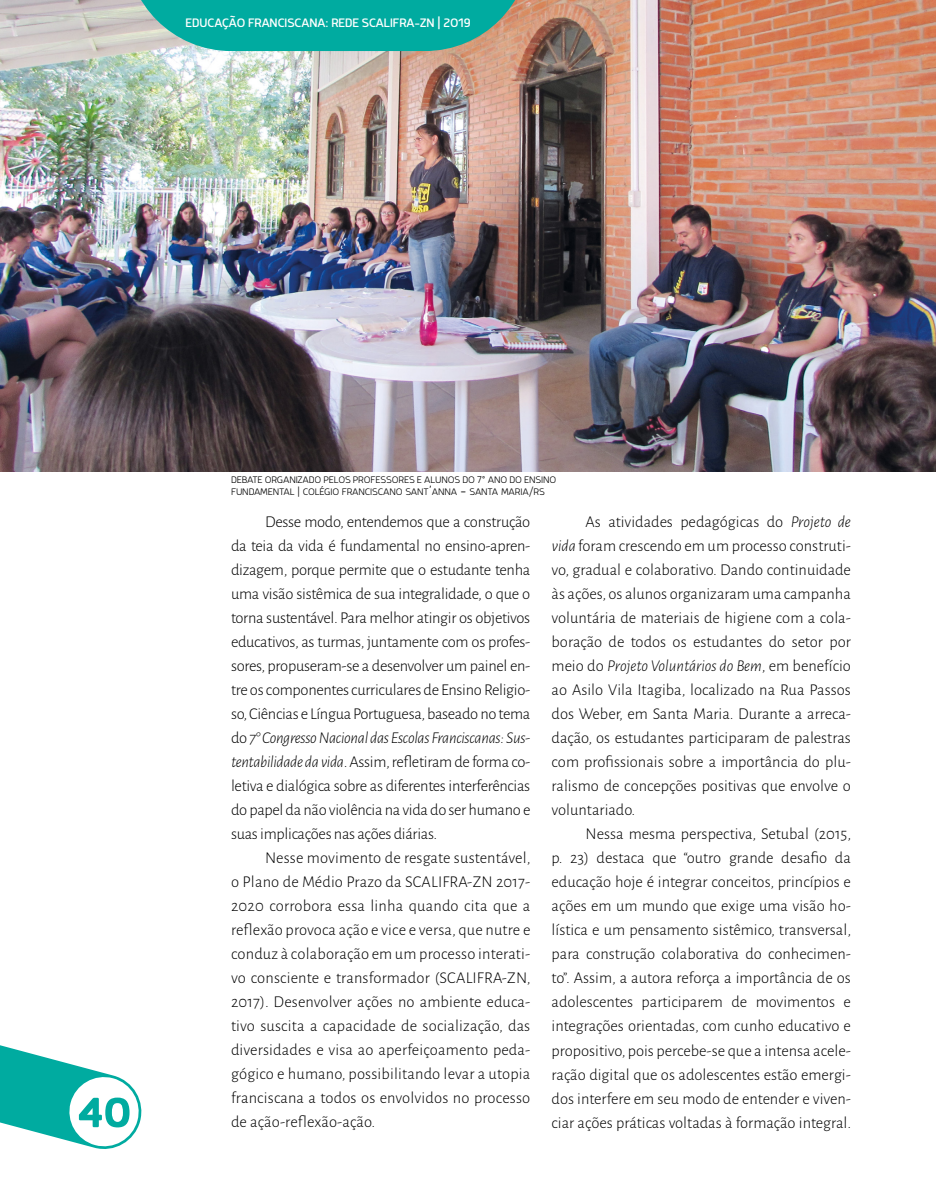
<style>
.page{position:relative;width:936px;height:1191px;background:#fff}
.page>*{position:absolute;margin:0;border:0;box-sizing:border-box;transform-origin:0 0}
.t1{font:700 51.75px "Mairy";color:#00aba0}
.t2{font:300 16.5px/24px "Alegreya Sans";color:#000;text-align:justify}
.t3{font:15px "Mairy";color:#fff}
.t4{font:200 11.55px/12px "Mairy";letter-spacing:-.015em;color:#000}
.s1{font-size:12px}
.s2{font-size:16.5px}
.s3{font-style:italic}
</style>
<div class="page">
<img style="left:0;top:0;width:935px;height:471px">
<svg style="left:0;top:1045px;width:142px;height:104px"></svg>
<svg style="left:126px;top:0;width:404px;height:51px;background:#2baca0"></svg>
<p class="t3" style="left:185px;top:14px;width:286px">EDUCAÇÃO FRANCISCANA: REDE SCALIFRA-ZN | 2019</p>
<h1 class="t1" style="left:78px;top:1081px;width:55px">40</h1>
<p class="t4" style="left:231px;top:473px;width:327px">debate organizado pelos professores e alunos do <span class="s1">7°</span> ano do ensino fundamental <span class="s1">|</span> colégio franciscano sant<span class="s2">’</span>anna <span class="s2">-</span> santa maria<span class="s1">/</span>rs</p>
<p class="t2" style="left:231px;top:509px;width:301px;text-indent:34px">Desse modo, entendemos que a construção da teia da vida é fundamental no ensino-apren&shy;dizagem, porque permite que o estudante tenha uma visão sistêmica de sua integralidade, o que o torna sustentável. Para melhor atingir os objetivos educativos, as turmas, juntamente com os profes&shy;sores, propuseram-se a desenvolver um painel en&shy;tre os componentes curriculares de Ensino Religio&shy;so, Ciências e Língua Portuguesa, baseado no tema do <span class="s3">7° Congresso Nacional das Escolas Franciscanas: Sus&shy;tentabilidade da vida</span>. Assim, refletiram de forma co&shy;letiva e dialógica sobre as diferentes interferências do papel da não violência na vida do ser humano e suas implicações nas ações diárias.</p>
<p class="t2" style="left:231px;top:845px;width:301px;text-indent:34px">Nesse movimento de resgate sustentável, o Plano de Médio Prazo da SCALIFRA-ZN 2017- 2020 corrobora essa linha quando cita que a reflexão provoca ação e vice e versa, que nutre e conduz à colaboração em um processo interati&shy;vo consciente e transformador (SCALIFRA-ZN, 2017). Desenvolver ações no ambiente educa&shy;tivo suscita a capacidade de socialização, das diversidades e visa ao aperfeiçoamento peda&shy;gógico e humano, possibilitando levar a utopia franciscana a todos os envolvidos no processo de ação-reflexão-ação.</p>
<p class="t2" style="left:551px;top:509px;width:301px;text-indent:34px">As atividades pedagógicas do <span class="s3">Projeto de vida</span> foram crescendo em um processo construti&shy;vo, gradual e colaborativo. Dando continuidade às ações, os alunos organizaram uma campanha voluntária de materiais de higiene com a cola&shy;boração de todos os estudantes do setor por meio do <span class="s3">Projeto Voluntários do Bem</span>, em benefício ao Asilo Vila Itagiba, localizado na Rua Passos dos Weber, em Santa Maria. Durante a arreca&shy;dação, os estudantes participaram de palestras com profissionais sobre a importância do plu&shy;ralismo de concepções positivas que envolve o voluntariado.</p>
<p class="t2" style="left:551px;top:821px;width:301px;text-indent:34px">Nessa mesma perspectiva, Setubal (2015, p. 23) destaca que “outro grande desafio da educação hoje é integrar conceitos, princípios e ações em um mundo que exige uma visão ho&shy;lística e um pensamento sistêmico, transversal, para construção colaborativa do conhecimen&shy;to”. Assim, a autora reforça a importância de os adolescentes participarem de movimentos e integrações orientadas, com cunho educativo e propositivo, pois percebe-se que a intensa acele&shy;ração digital que os adolescentes estão emergi&shy;dos interfere em seu modo de entender e viven&shy;ciar ações práticas voltadas à formação integral.</p>
</div>
